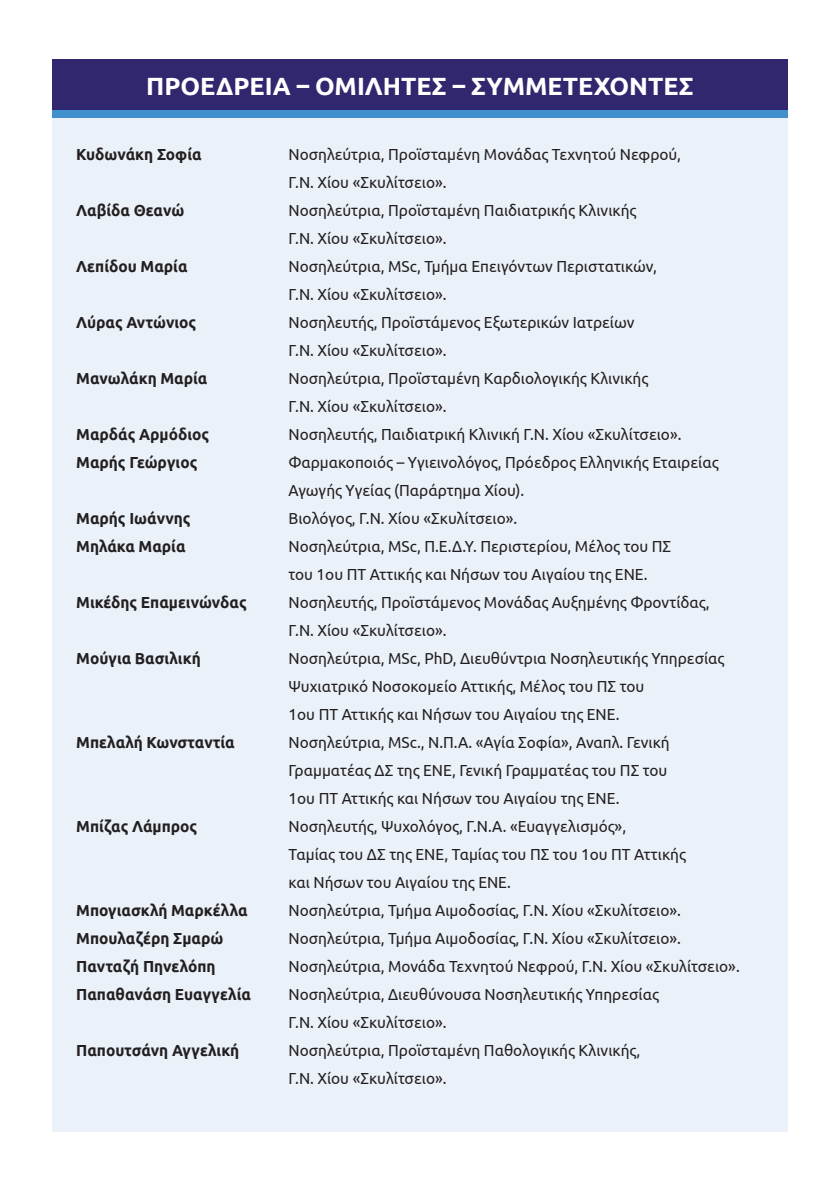
<style>
.page{position:relative;width:840px;height:1191px;background:#fff}
.page>*{position:absolute;margin:0;border:0;box-sizing:border-box;transform-origin:0 0}
.t1{font:700 25px "Ubuntu";color:#fff}
.t2{font:16px/28px "Ubuntu";color:#231f20;scale:.96 1}
.t3{font:700 16px "Ubuntu";color:#231f20;scale:.96 1}
</style>
<div class="page">
<div style="left:52px;top:112px;width:735px;height:1020px;background:#eaf1f9"></div>
<div style="left:52px;top:59px;width:735px;height:53px;background:#31276e"></div>
<div style="left:52px;top:111px;width:735px;height:7px;background:#3f90cd"></div>
<p class="t1" style="left:146px;top:71px;width:548px">ΠΡΟΕΔΡΕΊΑ – ΟΜΙΛΗΤΈΣ – ΣΥΜΜΕΤΈΧΟΝΤΕΣ</p>
<p class="t3" style="left:76px;top:144px;width:132px">Κυδωνάκη Σοφία</p>
<p class="t2" style="left:288px;top:140px;width:410px">Νοσηλεύτρια, Προϊσταμένη Μονάδας Τεχνητού Νεφρού,<br>Γ.Ν. Χίου «Σκυλίτσειο».</p>
<p class="t3" style="left:76px;top:200px;width:114px">Λαβίδα Θεανώ</p>
<p class="t2" style="left:288px;top:196px;width:364px">Νοσηλεύτρια, Προϊσταμένη Παιδιατρικής Κλινικής<br>Γ.Ν. Χίου «Σκυλίτσειο».</p>
<p class="t3" style="left:76px;top:256px;width:117px">Λεπίδου Μαρία</p>
<p class="t2" style="left:288px;top:252px;width:385px">Νοσηλεύτρια, MSc, Τμήμα Επειγόντων Περιστατικών,<br>Γ.Ν. Χίου «Σκυλίτσειο».</p>
<p class="t3" style="left:76px;top:312px;width:126px">Λύρας Αντώνιος</p>
<p class="t2" style="left:288px;top:308px;width:362px">Νοσηλευτής, Προϊστάμενος Εξωτερικών Ιατρείων<br>Γ.Ν. Χίου «Σκυλίτσειο».</p>
<p class="t3" style="left:76px;top:368px;width:138px">Μανωλάκη Μαρία</p>
<p class="t2" style="left:288px;top:364px;width:376px">Νοσηλεύτρια, Προϊσταμένη Καρδιολογικής Κλινικής<br>Γ.Ν. Χίου «Σκυλίτσειο».</p>
<p class="t3" style="left:76px;top:424px;width:140px">Μαρδάς Αρμόδιος</p>
<p class="t2" style="left:288px;top:420px;width:410px">Νοσηλευτής, Παιδιατρική Κλινική Γ.Ν. Χίου «Σκυλίτσειο».</p>
<p class="t3" style="left:76px;top:452px;width:128px">Μαρής Γεώργιος</p>
<p class="t2" style="left:288px;top:448px;width:449px">Φαρμακοποιός – Υγιεινολόγος, Πρόεδρος Ελληνικής Εταιρείας<br>Αγωγής Υγείας (Παράρτημα Χίου).</p>
<p class="t3" style="left:76px;top:508px;width:121px">Μαρής Ιωάννης</p>
<p class="t2" style="left:288px;top:504px;width:239px">Βιολόγος, Γ.Ν. Χίου «Σκυλίτσειο».</p>
<p class="t3" style="left:76px;top:536px;width:115px">Μηλάκα Μαρία</p>
<p class="t2" style="left:288px;top:532px;width:400px">Νοσηλεύτρια, MSc, Π.Ε.Δ.Υ. Περιστερίου, Μέλος του ΠΣ του 1ου ΠΤ Αττικής και Νήσων του Αιγαίου της ΕΝΕ.</p>
<p class="t3" style="left:76px;top:592px;width:179px">Μικέδης Επαμεινώνδας</p>
<p class="t2" style="left:288px;top:588px;width:440px">Νοσηλευτής, Προϊστάμενος Μονάδας Αυξημένης Φροντίδας,<br>Γ.Ν. Χίου «Σκυλίτσειο».</p>
<p class="t3" style="left:76px;top:648px;width:131px">Μούγια Βασιλική</p>
<p class="t2" style="left:288px;top:644px;width:455px">Νοσηλεύτρια, MSc, PhD, Διευθύντρια Νοσηλευτικής Υπηρεσίας<br>Ψυχιατρικό Νοσοκομείο Αττικής, Μέλος του ΠΣ του<br>1ου ΠΤ Αττικής και Νήσων του Αιγαίου της ΕΝΕ.</p>
<p class="t3" style="left:76px;top:732px;width:167px">Μπελαλή Κωνσταντία</p>
<p class="t2" style="left:288px;top:728px;width:398px">Νοσηλεύτρια, MSc., Ν.Π.Α. «Αγία Σοφία», Αναπλ. Γενική<br>Γραμματέας ΔΣ της ΕΝΕ, Γενική Γραμματέας του ΠΣ του<br>1ου ΠΤ Αττικής και Νήσων του Αιγαίου της ΕΝΕ.</p>
<p class="t3" style="left:76px;top:816px;width:127px">Μπίζας Λάμπρος</p>
<p class="t2" style="left:288px;top:812px;width:415px">Νοσηλευτής, Ψυχολόγος, Γ.Ν.Α. «Ευαγγελισμός»,<br>Ταμίας του ΔΣ της ΕΝΕ, Ταμίας του ΠΣ του 1ου ΠΤ Αττικής και Νήσων του Αιγαίου της ΕΝΕ.</p>
<p class="t3" style="left:76px;top:900px;width:180px">Μπογιασκλή Μαρκέλλα</p>
<p class="t2" style="left:288px;top:896px;width:410px">Νοσηλεύτρια, Τμήμα Αιμοδοσίας, Γ.Ν. Χίου «Σκυλίτσειο».</p>
<p class="t3" style="left:76px;top:928px;width:155px">Μπουλαζέρη Σμαρώ</p>
<p class="t2" style="left:288px;top:924px;width:410px">Νοσηλεύτρια, Τμήμα Αιμοδοσίας, Γ.Ν. Χίου «Σκυλίτσειο».</p>
<p class="t3" style="left:76px;top:956px;width:147px">Πανταζή Πηνελόπη</p>
<p class="t2" style="left:288px;top:952px;width:471px">Νοσηλεύτρια, Μονάδα Τεχνητού Νεφρού, Γ.Ν. Χίου «Σκυλίτσειο».</p>
<p class="t3" style="left:76px;top:984px;width:183px">Παπαθανάση Ευαγγελία</p>
<p class="t2" style="left:288px;top:980px;width:387px">Νοσηλεύτρια, Διευθύνουσα Νοσηλευτικής Υπηρεσίας<br>Γ.Ν. Χίου «Σκυλίτσειο».</p>
<p class="t3" style="left:76px;top:1040px;width:171px">Παπουτσάνη Αγγελική</p>
<p class="t2" style="left:288px;top:1036px;width:368px">Νοσηλεύτρια, Προϊσταμένη Παθολογικής Κλινικής,<br>Γ.Ν. Χίου «Σκυλίτσειο».</p>
</div>
